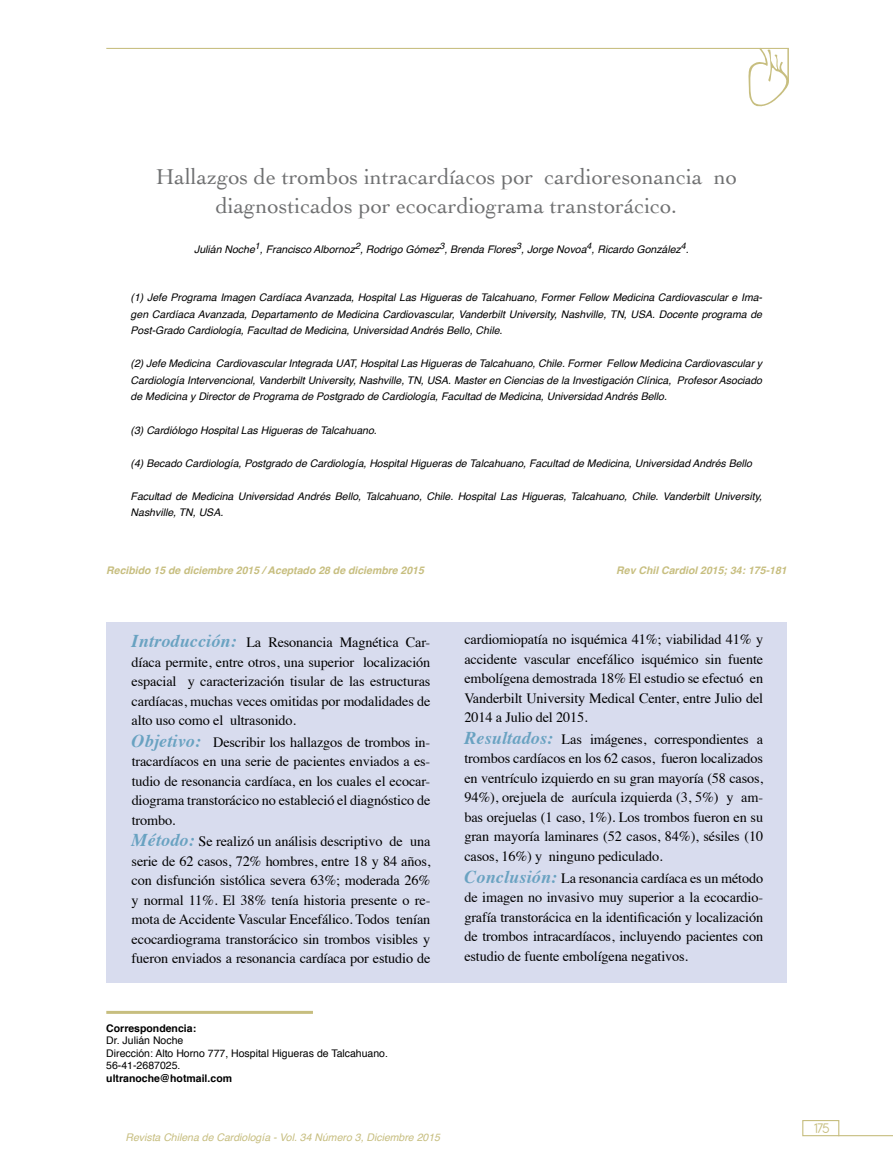
<style>
.page{position:relative;width:893px;height:1170px;background:#fff}
.page>*{position:absolute;margin:0;border:0;box-sizing:border-box;transform-origin:0 0}
.t1{font:22.5px/28.5px "Cochin";color:#707172;text-align:center}
.t2{font:15px "Antipasto";color:#c7be80}
.t3{font:14.25px/19.5px "Times";letter-spacing:-.01em;color:#000;text-align:justify}
.t4{font:italic 10.5px/16.5px "Helvetica";color:#000;text-align:justify}
.t5{font:10.5px/12.6px "Helvetica";color:#000}
.t6{font:italic 700 10.5px "Helvetica";color:#c7be7f}
.t7{font:italic 10.5px "Helvetica";color:#c7be80}
.t8{font:700 10.5px "Helvetica";color:#000}
.s1{font-weight:700;font-style:italic;font-size:18px;color:#69a2c1}
</style>
<div class="page">
<div style="left:802px;top:1119px;width:37px;height:17px;border:1px solid #c7be80"></div>
<hr style="left:838px;top:1134px;width:55px;height:2px;background:#c7be80">
<hr style="left:106px;top:48px;width:683px;height:1px;background:#c7be7f">
<svg style="left:748px;top:48px;width:41px;height:59px"></svg>
<hr style="left:787px;top:49px;width:2px;height:32px;background:#c7be7f">
<div style="left:106px;top:622px;width:681px;height:360px;background:#d8dcee"></div>
<hr style="left:106px;top:1010px;width:207px;height:3px;background:#c7be7f">
<h1 class="t1" style="left:156px;top:162px;width:583px">Hallazgos de trombos intracardíacos por cardioresonancia no diagnosticados por ecocardiograma transtorácico.</h1>
<p class="t4" style="left:194px;top:241px;width:496px">Julián Noche<sup>1</sup>, Francisco Albornoz<sup>2</sup>, Rodrigo Gómez<sup>3</sup>, Brenda Flores<sup>3</sup>, Jorge Novoa<sup>4</sup>, Ricardo González<sup>4</sup>.</p>
<p class="t4" style="left:131px;top:290px;width:633px">(1) Jefe Programa Imagen Cardíaca Avanzada, Hospital Las Higueras de Talcahuano, Former Fellow Medicina Cardiovascular e Ima&shy;gen Cardíaca Avanzada, Departamento de Medicina Cardiovascular, Vanderbilt University, Nashville, TN, USA. Docente programa de Post-Grado Cardiología, Facultad de Medicina, Universidad Andrés Bello, Chile.</p>
<p class="t4" style="left:131px;top:356px;width:633px">(2) Jefe Medicina Cardiovascular Integrada UAT, Hospital Las Higueras de Talcahuano, Chile. Former Fellow Medicina Cardiovascular y Cardiología Intervencional, Vanderbilt University, Nashville, TN, USA. Master en Ciencias de la Investigación Clínica, Profesor Asociado de Medicina y Director de Programa de Postgrado de Cardiología, Facultad de Medicina, Universidad Andrés Bello.</p>
<p class="t4" style="left:131px;top:422px;width:248px">(3) Cardiólogo Hospital Las Higueras de Talcahuano.</p>
<p class="t4" style="left:131px;top:455px;width:623px">(4) Becado Cardiología, Postgrado de Cardiología, Hospital Higueras de Talcahuano, Facultad de Medicina, Universidad Andrés Bello</p>
<p class="t4" style="left:131px;top:488px;width:633px">Facultad de Medicina Universidad Andrés Bello, Talcahuano, Chile. Hospital Las Higueras, Talcahuano, Chile. Vanderbilt University,<br>Nashville, TN, USA.</p>
<p class="t6" style="left:106px;top:561px;width:319px">Recibido 15 de diciembre 2015 / Aceptado 28 de diciembre 2015</p>
<p class="t6" style="left:616px;top:561px;width:172px">Rev Chil Cardiol 2015; 34: 175-181</p>
<p class="t3" style="left:132px;top:631px;width:300px"><span class="s1">Introducción:</span> La Resonancia Magnética Car&shy;díaca permite, entre otros, una superior localización espacial y caracterización tisular de las estructuras cardíacas, muchas veces omitidas por modalidades de alto uso como el ultrasonido.</p>
<p class="t3" style="left:132px;top:730px;width:300px"><span class="s1">Objetivo:</span> Describir los hallazgos de trombos in&shy;tracardíacos en una serie de pacientes enviados a es&shy;tudio de resonancia cardíaca, en los cuales el ecocar&shy;diograma transtorácico no estableció el diagnóstico de trombo.</p>
<p class="t3" style="left:132px;top:830px;width:300px"><span class="s1">Método:</span> Se realizó un análisis descriptivo de una serie de 62 casos, 72% hombres, entre 18 y 84 años, con disfunción sistólica severa 63%; moderada 26% y normal 11%. El 38% tenía historia presente o re&shy;mota de Accidente Vascular Encefálico. Todos tenían ecocardiograma transtorácico sin trombos visibles y fueron enviados a resonancia cardíaca por estudio de</p>
<p class="t8" style="left:106px;top:1019px;width:91px">Correspondencia:</p>
<p class="t5" style="left:106px;top:1034px;width:283px">Dr. Julián Noche<br>Dirección: Alto Horno 777, Hospital Higueras de Talcahuano.<br>56-41-2687025.</p>
<p class="t8" style="left:106px;top:1069px;width:127px">ultranoche@hotmail.com</p>
<p class="t7" style="left:125px;top:1128px;width:316px">Revista Chilena de Cardiología - Vol. 34 Número 3, Diciembre 2015</p>
<p class="t3" style="left:464px;top:628px;width:300px">cardiomiopatía no isquémica 41%; viabilidad 41% y accidente vascular encefálico isquémico sin fuente embolígena demostrada 18% El estudio se efectuó en Vanderbilt University Medical Center, entre Julio del 2014 a Julio del 2015.</p>
<p class="t3" style="left:464px;top:728px;width:300px"><span class="s1">Resultados:</span> Las imágenes, correspondientes a trombos cardíacos en los 62 casos, fueron localizados en ventrículo izquierdo en su gran mayoría (58 casos, 94%), orejuela de aurícula izquierda (3, 5%) y am&shy;bas orejuelas (1 caso, 1%). Los trombos fueron en su gran mayoría laminares (52 casos, 84%), sésiles (10 casos, 16%) y ninguno pediculado.</p>
<p class="t3" style="left:464px;top:866px;width:300px"><span class="s1">Conclusión:</span> La resonancia cardíaca es un método de imagen no invasivo muy superior a la ecocardio&shy;grafía transtorácica en la identificación y localización de trombos intracardíacos, incluyendo pacientes con estudio de fuente embolígena negativos.</p>
<p class="t2" style="left:814px;top:1119px;width:17px">175</p>
</div>
